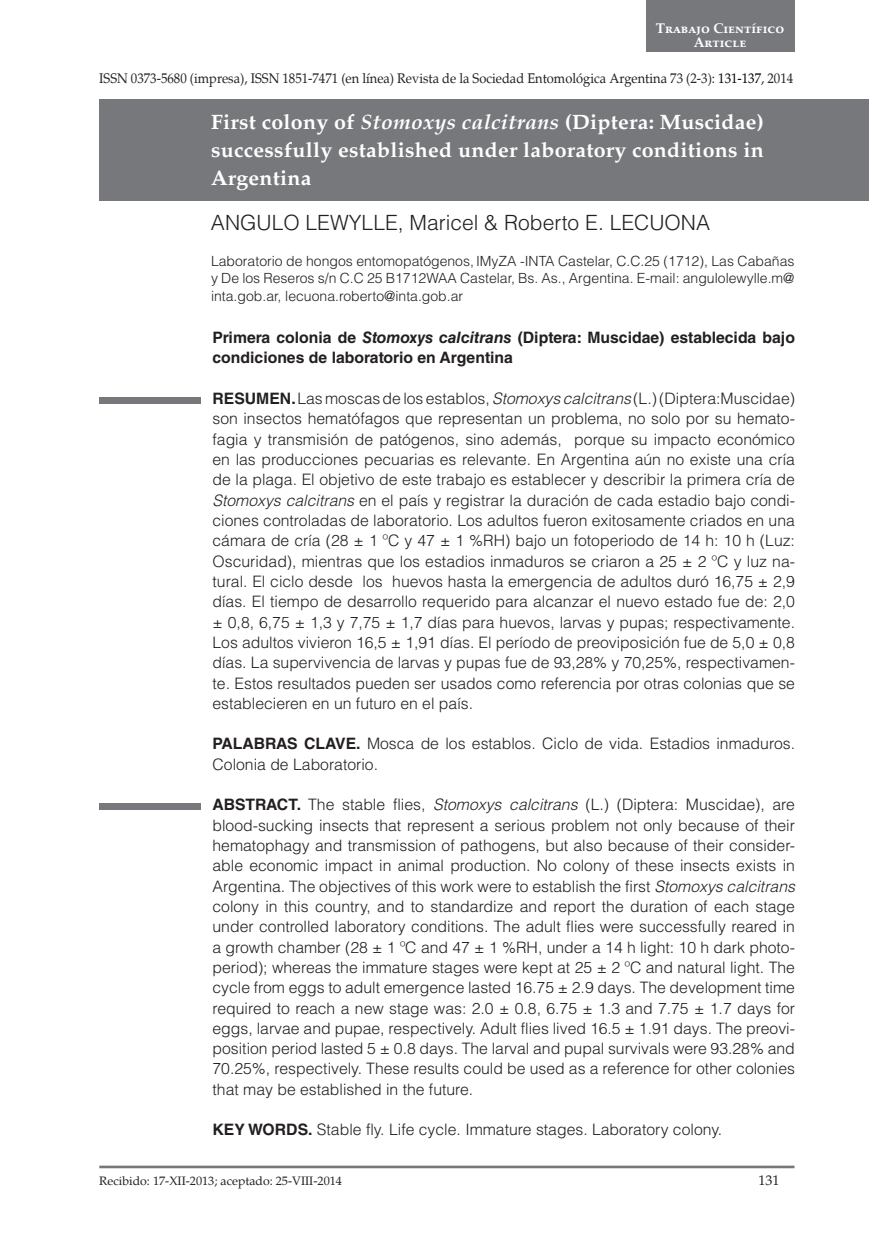
<style>
.page{position:relative;width:869px;height:1241px;background:#fff}
.page>*{position:absolute;margin:0;border:0;box-sizing:border-box;transform-origin:0 0}
.t1{font:700 21px/28px "Palatino";letter-spacing:.01em;color:#fff;text-align:justify}
.t2{font:300 21px "Helvetica LT Std";color:#231f20}
.t3{font:300 15.75px/20.3px "Helvetica LT Std";color:#231f20;text-align:justify}
.t4{font:700 15.75px/20.3px "Helvetica LT Std";color:#231f20}
.t5{font:300 14px/17.5px "Helvetica LT Std";color:#231f20;text-align:justify}
.t6{font:14px "Palatino";color:#231f20;scale:.92 1}
.t7{font:700 14px/14px "Palatino Linotype";color:#fff;text-align:center}
.t8{font:14px "Palatino";color:#231f20}
.t9{font:12.25px "Palatino";color:#231f20}
.s1{color:#000002}
.s2{font-style:italic}
.s3{font-weight:700}
</style>
<div class="page">
<hr style="left:99px;top:1165px;width:695px;height:2px;background:#76787b">
<div style="left:99px;top:99px;width:769px;height:101px;background:#76787b"></div>
<div style="left:99px;top:397px;width:102px;height:7px;background:#76787b"></div>
<div style="left:99px;top:803px;width:102px;height:7px;background:#76787b"></div>
<div style="left:645px;top:0;width:149px;height:52px;background:#76787b"></div>
<p class="t7" style="left:655px;top:21px;width:130px">Trabajo Científico<br>Article</p>
<p class="t6" style="left:99px;top:70px;width:755px">ISSN 0373-5680 (impresa), ISSN 1851-7471 (en línea) Revista de la Sociedad Entomológica Argentina 73 (2-3): <span class="s1">131-137</span>, 2014</p>
<h1 class="t1" style="left:211px;top:108px;width:554px">First colony of <span class="s2">Stomoxys calcitrans</span> (Diptera: Muscidae) successfully established under laboratory conditions in Argentina</h1>
<h1 class="t2" style="left:211px;top:209px;width:500px">ANGULO LEWYLLE, Maricel &amp; Roberto E. LECUONA</h1>
<p class="t5" style="left:211px;top:252px;width:584px">Laboratorio de hongos entomopatógenos, IMyZA -INTA Castelar, C.C.25 (1712), Las Cabañas y De los Reseros s/n C.C 25 B1712WAA Castelar, Bs. As., Argentina. E-mail: angulolewylle.m@ inta.gob.ar, lecuona.roberto@inta.gob.ar</p>
<p class="t4" style="left:212px;top:327px;width:583px">Primera colonia de <span class="s2">Stomoxys calcitrans</span> (Diptera: Muscidae) establecida bajo condiciones de laboratorio en Argentina</p>
<p class="t3" style="left:212px;top:388px;width:583px"><span class="s3">RESUMEN.</span> Las moscas de los establos, <span class="s2">Stomoxys calcitrans</span> (L.) (Diptera:Muscidae) son insectos hematófagos que representan un problema, no solo por su hemato&shy;fagia y transmisión de patógenos, sino además, porque su impacto económico en las producciones pecuarias es relevante. En Argentina aún no existe una cría de la plaga. El objetivo de este trabajo es establecer y describir la primera cría de <span class="s2">Stomoxys calcitrans</span> en el país y registrar la duración de cada estadio bajo condi&shy;ciones controladas de laboratorio. Los adultos fueron exitosamente criados en una cámara de cría (28 ± 1 ºC y 47 ± 1 %RH) bajo un fotoperiodo de 14 h: 10 h (Luz:<br>Oscuridad), mientras que los estadios inmaduros se criaron a 25 ± 2 ºC y luz na&shy;tural. El ciclo desde los huevos hasta la emergencia de adultos duró 16,75 ± 2,9 días. El tiempo de desarrollo requerido para alcanzar el nuevo estado fue de: 2,0 ± 0,8, 6,75 ± 1,3 y 7,75 ± 1,7 días para huevos, larvas y pupas; respectivamente.<br>Los adultos vivieron 16,5 ± 1,91 días. El período de preoviposición fue de 5,0 ± 0,8 días. La supervivencia de larvas y pupas fue de 93,28% y 70,25%, respectivamen&shy;te. Estos resultados pueden ser usados como referencia por otras colonias que se establecieren en un futuro en el país.</p>
<p class="t3" style="left:212px;top:733px;width:583px"><span class="s3">PALABRAS CLAVE.</span> Mosca de los establos. Ciclo de vida. Estadios inmaduros.<br>Colonia de Laboratorio.</p>
<p class="t3" style="left:212px;top:794px;width:583px"><span class="s3">ABSTRACT.</span> The stable flies, <span class="s2">Stomoxys calcitrans</span> (L.) (Diptera: Muscidae), are blood-sucking insects that represent a serious problem not only because of their hematophagy and transmission of pathogens, but also because of their consider&shy;able economic impact in animal production. No colony of these insects exists in Argentina. The objectives of this work were to establish the first <span class="s2">Stomoxys calcitrans </span>colony in this country, and to standardize and report the duration of each stage under controlled laboratory conditions. The adult flies were successfully reared in a growth chamber (28 ± 1 ºC and 47 ± 1 %RH, under a 14 h light: 10 h dark photo&shy;period); whereas the immature stages were kept at 25 ± 2 ºC and natural light. The cycle from eggs to adult emergence lasted 16.75 ± 2.9 days. The development time required to reach a new stage was: 2.0 ± 0.8, 6.75 ± 1.3 and 7.75 ± 1.7 days for eggs, larvae and pupae, respectively. Adult flies lived 16.5 ± 1.91 days. The preovi&shy;position period lasted 5 ± 0.8 days. The larval and pupal survivals were 93.28% and 70.25%, respectively. These results could be used as a reference for other colonies that may be established in the future.</p>
<p class="t3" style="left:212px;top:1119px;width:511px"><span class="s3">KEY WORDS.</span> Stable fly. Life cycle. Immature stages. Laboratory colony.</p>
<p class="t9" style="left:99px;top:1173px;width:244px">Recibido: 17-XII-2013; aceptado: 25-VIII-2014</p>
<p class="t8" style="left:758px;top:1171px;width:22px">131</p>
</div>
